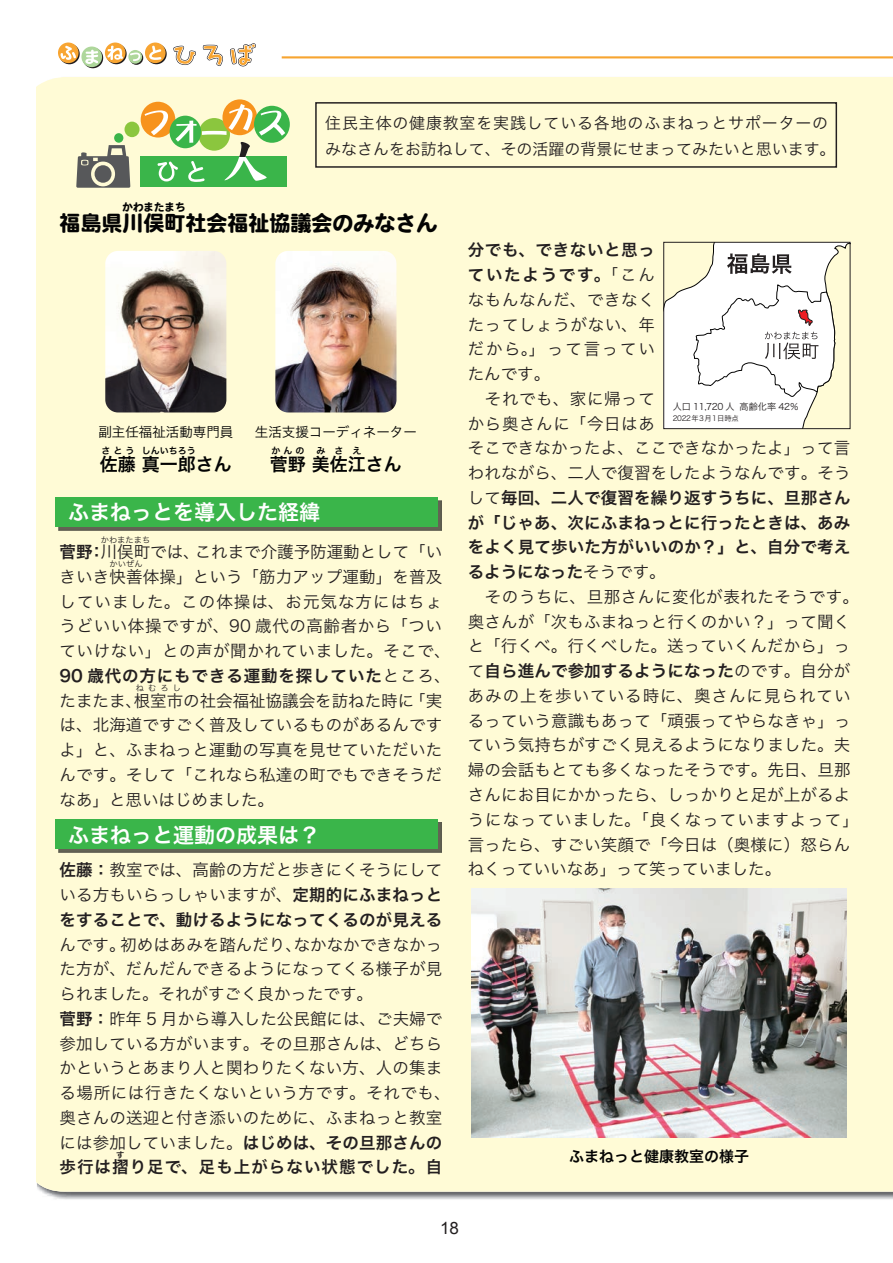
<style>
.page{position:relative;width:893px;height:1263px;background:#fff}
.page>*{position:absolute;margin:0;border:0;box-sizing:border-box;transform-origin:0 0}
.t1{font:21px "Hiragino Sans W6";color:#fff}
.t2{font:21px "Heisei Maru Go Std W8";color:#030303}
.t3{font:18px "Hiragino Sans W6";color:#030303}
.t4{font:16.95px "Arial";color:#231f20}
.t5{font:16.5px/24.8px "Hiragino Sans W3";letter-spacing:.01em;color:#231f20}
.t6{font:16.5px/24.8px "Hiragino Sans W6";letter-spacing:.01em;color:#231f20;text-align:justify}
.t7{font:16.5px/24.8px "Hiragino Sans W3";letter-spacing:.035em;color:#231f20}
.t8{font:16.5px/24.8px "Hiragino Sans W6";letter-spacing:.065em;color:#231f20}
.t9{font:16.5px "Hiragino Sans W6";letter-spacing:.055em;color:#231f20}
.t10{font:16.5px/24.8px "Hiragino Sans W6";letter-spacing:.04em;color:#231f20}
.t11{font:15.9px/25.5px "Hiragino Sans W3";letter-spacing:.055em;color:#231f20}
.t12{font:15px "Hiragino Sans W6";color:#030303}
.t13{font:13.5px "Hiragino Sans W3";color:#030303}
.t14{font:10.5px "Heisei Maru Go Std W8";color:#030303}
.t15{font:9.15px "Hira Kaku Pro W3";letter-spacing:-.02em;color:#231f20}
.t16{font:9px "Hiragino Sans W6";letter-spacing:.335em;color:#030303}
.t17{font:8.25px "Hiragino Sans W3";letter-spacing:.005em;color:#231f20}
.t18{font:8.25px "Hiragino Sans W6";color:#231f20}
.t19{font:7.35px "Hira Kaku Pro W3";letter-spacing:.005em;color:#231f20}
.s1{font-family:"Hiragino Sans W6"}
.s2{font-family:"Hiragino Sans W3"}
</style>
<div class="page">
<img style="left:42px;top:1192px;width:851px;height:8px">
<div style="left:37px;top:77px;width:856px;height:1115px;background:#fffbd6"></div>
<div style="left:141px;top:157px;width:146px;height:30px;background:#3ab54a"></div>
<svg style="left:76px;top:145px;width:54px;height:43px;background:#909084"></svg>
<div style="left:141px;top:102px;width:34px;height:36px;background:#f7931d;border-radius:50%"></div>
<svg style="left:222px;top:99px;width:35px;height:36px"></svg>
<div style="left:254px;top:106px;width:36px;height:37px;background:#3ab54a;border-radius:50%"></div>
<div style="left:114px;top:133px;width:9px;height:10px;background:#3ab54a;border-radius:50%"></div>
<div style="left:125px;top:122px;width:15px;height:15px;background:#8bc63e;border-radius:50%"></div>
<svg style="left:145px;top:104px;width:140px;height:78px"></svg>
<img style="left:58px;top:500px;width:383px;height:30px">
<div style="left:55px;top:497px;width:383px;height:30px;background:#3ab54a"></div>
<img style="left:58px;top:822px;width:383px;height:30px">
<div style="left:55px;top:819px;width:383px;height:30px;background:#3ab54a"></div>
<img style="left:105px;top:251px;width:121px;height:161px">
<img style="left:275px;top:251px;width:121px;height:161px">
<svg style="left:173px;top:43px;width:83px;height:24px"></svg>
<svg style="left:59px;top:44px;width:21px;height:20px"></svg>
<svg style="left:83px;top:48px;width:20px;height:20px"></svg>
<svg style="left:106px;top:44px;width:21px;height:20px"></svg>
<svg style="left:130px;top:51px;width:13px;height:14px"></svg>
<svg style="left:146px;top:44px;width:21px;height:20px"></svg>
<div style="left:58px;top:43px;width:21px;height:20px;background:#f8a532;border-radius:50%"></div>
<div style="left:105px;top:43px;width:20px;height:20px;background:#f8a532;border-radius:50%"></div>
<div style="left:145px;top:43px;width:21px;height:20px;background:#f8a532;border-radius:50%"></div>
<div style="left:81px;top:47px;width:21px;height:20px;background:#aed79b;border-radius:50%"></div>
<svg style="left:128px;top:50px;width:14px;height:14px"></svg>
<svg style="left:61px;top:46px;width:15px;height:14px"></svg>
<svg style="left:85px;top:50px;width:13px;height:14px"></svg>
<svg style="left:107px;top:46px;width:16px;height:14px"></svg>
<svg style="left:130px;top:53px;width:10px;height:8px"></svg>
<svg style="left:149px;top:46px;width:12px;height:14px"></svg>
<hr style="left:282px;top:56px;width:611px;height:2px;background:#f7a531">
<div style="left:315px;top:102px;width:522px;height:66px;border:1px solid #231f20"></div>
<svg style="left:665px;top:244px;width:183px;height:183px"></svg>
<div style="left:663px;top:242px;width:187px;height:187px;border:1px solid #231f20"></div>
<img style="left:472px;top:888px;width:374px;height:250px">
<p class="t11" style="left:325px;top:109px;width:512px">住民主体の健康教室を実践している各地のふまねっとサポーターのみなさんをお訪ねして、その活躍の背景にせまってみたいと思います。</p>
<p class="t14" style="left:123px;top:201px;width:64px">かわまたまち</p>
<p class="t2" style="left:60px;top:211px;width:379px">福島県川俣町社会福祉協議会のみなさん</p>
<p class="t13" style="left:98px;top:420px;width:137px">副主任福祉活動専門員</p>
<p class="t3" style="left:100px;top:448px;width:133px">佐藤真一郎さん</p>
<p class="t16" style="left:101px;top:443px;width:34px">さとう</p>
<p class="t16" style="left:142px;top:443px;width:55px">しんいちろう</p>
<p class="t13" style="left:255px;top:420px;width:164px">生活支援コーディネーター</p>
<p class="t3" style="left:270px;top:448px;width:133px">菅野美佐江さん</p>
<p class="t16" style="left:271px;top:443px;width:34px">かんの</p>
<p class="t16" style="left:316px;top:443px;width:46px">みさえ</p>
<p class="t1" style="left:68px;top:493px;width:253px">ふまねっとを導入した経緯</p>
<p class="t5" style="left:60px;top:538px;width:384px"><span class="s1">菅野：</span>川俣町では、これまで介護予防運動として「い</p>
<p class="t17" style="left:101px;top:532px;width:51px">かわまたまち</p>
<p class="t5" style="left:60px;top:563px;width:384px">きいき快善体操」という「筋力アップ運動」を普及</p>
<p class="t17" style="left:110px;top:557px;width:35px">かいぜん</p>
<p class="t7" style="left:60px;top:588px;width:393px">していました。この体操は、お元気な方にはちょうどいい体操ですが、90 歳代の高齢者から「ついていけない」との声が聞かれていました。そこで、</p>
<p class="t9" style="left:60px;top:661px;width:392px">90 歳代の方にもできる運動を探していた<span class="s2">ところ、</span></p>
<p class="t5" style="left:60px;top:687px;width:384px">たまたま、根室市の社会福祉協議会を訪ねた時に「実</p>
<p class="t17" style="left:136px;top:681px;width:47px">ねむろし</p>
<p class="t5" style="left:60px;top:712px;width:384px;text-align:justify">は、北海道ですごく普及しているものがあるんですよ」と、ふまねっと運動の写真を見せていただいたんです。そして「これなら私達の町でもできそうだなあ」と思いはじめました。</p>
<p class="t1" style="left:68px;top:816px;width:254px">ふまねっと運動の成果は？</p>
<p class="t5" style="left:60px;top:857px;width:384px"><span class="s1">佐藤：</span>教室では、高齢の方だと歩きにくそうにしている方もいらっしゃいますが、<span class="s1">定期的にふまねっと</span></p>
<p class="t6" style="left:60px;top:907px;width:384px">をすることで、動けるようになってくるのが見える</p>
<p class="t5" style="left:60px;top:931px;width:393px">んです。初めはあみを踏んだり、なかなかできなかった方が、だんだんできるようになってくる様子が見られました。それがすごく良かったです。<br><span class="s1">菅野：</span>昨年 5 月から導入した公民館には、ご夫婦で参加している方がいます。その旦那さんは、どちらかというとあまり人と関わりたくない方、人の集まる場所には行きたくないという方です。それでも、奥さんの送迎と付き添いのために、ふまねっと教室</p>
<p class="t8" style="left:60px;top:1129px;width:384px"><span class="s2">には参加していました。</span>はじめは、その旦那さんの歩行は摺り足で、足も上がらない状態でした。自</p>
<p class="t18" style="left:116px;top:1147px;width:10px">す</p>
<p class="t10" style="left:468px;top:237px;width:189px">分でも、できないと思っていたようです。<span class="s2">「こん</span></p>
<p class="t5" style="left:468px;top:286px;width:384px">なもんなんだ、できなく<br>たってしょうがない、年<br>だから。」って言ってい<br>たんです。<br>　それでも、家に帰って<br>から奥さんに「今日はあ<br>そこできなかったよ、ここできなかったよ」って言われながら、二人で復習をしたようなんです。そう</p>
<p class="t6" style="left:468px;top:485px;width:384px"><span class="s2">して</span>毎回、二人で復習を繰り返すうちに、旦那さんが「じゃあ、次にふまねっとに行ったときは、あみをよく見て歩いた方がいいのか？」と、自分で考えるようになった<span class="s2">そうです。</span></p>
<p class="t5" style="left:468px;top:583px;width:393px">　そのうちに、旦那さんに変化が表れたそうです。奥さんが「次もふまねっと行くのかい？」って聞くと「行くべ。行くべした。送っていくんだから」っ</p>
<p class="t6" style="left:468px;top:658px;width:384px"><span class="s2">て</span>自ら進んで参加するようになった<span class="s2">のです。自分が</span></p>
<p class="t5" style="left:468px;top:682px;width:393px">あみの上を歩いている時に、奥さんに見られているっていう意識もあって「頑張ってやらなきゃ」っていう気持ちがすごく見えるようになりました。夫婦の会話もとても多くなったそうです。先日、旦那さんにお目にかかったら、しっかりと足が上がるようになっていました。「良くなっていますよって」言ったら、すごい笑顔で「今日は（奥様に）怒らんねくっていいなあ」って笑っていました。</p>
<p class="t15" style="left:673px;top:398px;width:128px">人口 11,720 人 高齢化率 42％</p>
<p class="t19" style="left:673px;top:412px;width:67px">2022年3月1日時点</p>
<p class="t12" style="left:569px;top:1143px;width:181px">ふまねっと健康教室の様子</p>
<p class="t4" style="left:440px;top:1217px;width:20px">18</p>
</div>
